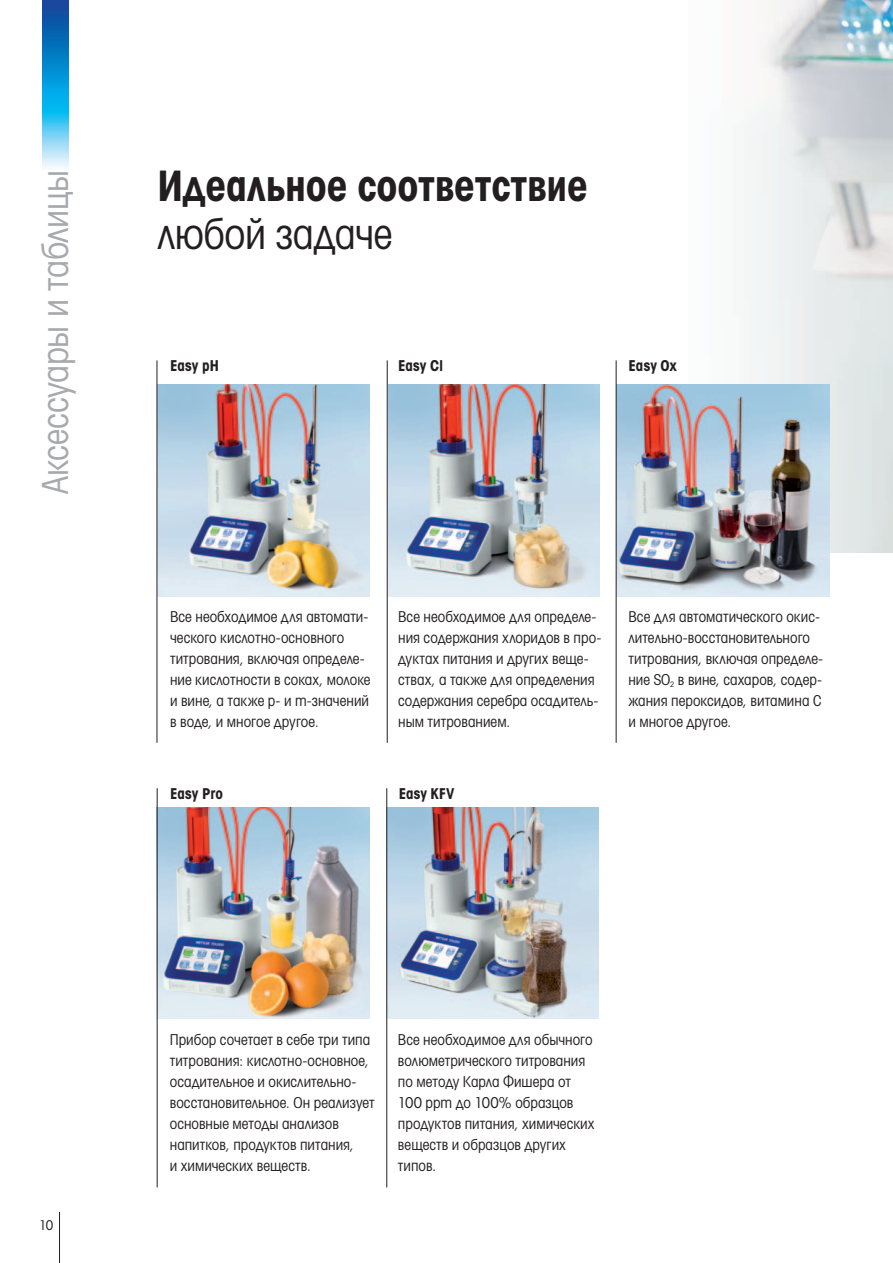
<style>
.page{position:relative;width:893px;height:1263px;background:#fff}
.page>*{position:absolute;margin:0;border:0;box-sizing:border-box;transform-origin:0 0}
.t1{font:42px "Avant Garde Gothic Cd Bd CITC";letter-spacing:-.005em;color:#231f20}
.t2{font:42px "Avant Garde Gothic Cd Bk CITC";letter-spacing:-.01em;color:#231f20}
.t3{font:36px "Avant Garde Gothic Cd Bk CITC";letter-spacing:-.01em;color:#a8a9ad}
.t4{font:15px/21px "Avant Garde Gothic Cd Bk CITC";color:#231f20}
.t5{font:15px "Avant Garde Gothic Cd Bd CITC";color:#231f20}
.t6{font:13.5px "Avant Garde Gothic Cd Bk CITC";color:#231f20}
</style>
<div class="page">
<hr style="left:59px;top:1212px;width:1px;height:51px;background:#231f20">
<img style="left:43px;top:0;width:25px;height:168px">
<img style="left:689px;top:0;width:204px;height:553px">
<img style="left:617px;top:385px;width:212px;height:211px">
<img style="left:158px;top:385px;width:212px;height:211px">
<img style="left:388px;top:385px;width:212px;height:211px">
<img style="left:158px;top:808px;width:211px;height:211px">
<img style="left:387px;top:808px;width:212px;height:211px">
<hr style="left:157px;top:360px;width:1px;height:383px;background:#231f20">
<hr style="left:387px;top:360px;width:1px;height:383px;background:#231f20">
<hr style="left:616px;top:360px;width:1px;height:383px;background:#231f20">
<hr style="left:157px;top:788px;width:1px;height:399px;background:#231f20">
<hr style="left:386px;top:788px;width:1px;height:399px;background:#231f20">
<h2 class="t3" style="left:35px;top:494px;width:326px;rotate:-90deg">Аксессуары и таблицы</h2>
<h1 class="t1" style="left:157px;top:162px;width:432px">Идеальное соответствие</h1>
<h1 class="t2" style="left:157px;top:210px;width:237px">любой задаче</h1>
<p class="t5" style="left:170px;top:358px;width:50px">Easy pH</p>
<p class="t5" style="left:398px;top:357px;width:47px">Easy Cl</p>
<p class="t5" style="left:628px;top:358px;width:50px">Easy Ox</p>
<p class="t6" style="left:39px;top:1218px;width:16px">10</p>
<p class="t4" style="left:170px;top:606px;width:202px">Все необходимое для автомати&shy;ческого кислотно-основного титрования, включая определе&shy;ние кислотности в соках, молоке и вине, а также p- и m-значений в воде, и многое другое.</p>
<p class="t4" style="left:398px;top:606px;width:205px">Все необходимое для определе&shy;ния содержания хлоридов в про&shy;дуктах питания и других веще&shy;ствах, а также для определения содержания серебра осадитель&shy;ным титрованием.</p>
<p class="t5" style="left:170px;top:785px;width:54px">Easy Pro</p>
<p class="t5" style="left:399px;top:785px;width:57px">Easy KFV</p>
<p class="t4" style="left:628px;top:606px;width:196px">Все для автоматического окис&shy;лительно-восстановительного титрования, включая определе&shy;ние SO<sub>2</sub> в вине, сахаров, содер&shy;жания пероксидов, витамина С и многое другое.</p>
<p class="t4" style="left:170px;top:1029px;width:206px">Прибор сочетает в себе три типа титрования: кислотно-основное, осадительное и окислительно&shy;восстановительное. Он реализует основные методы анализов напитков, продуктов питания,<br>и химических веществ.</p>
<p class="t4" style="left:398px;top:1029px;width:198px">Все необходимое для обычного волюметрического титрования по методу Карла Фишера от<br>100 ppm до 100% образцов продуктов питания, химических веществ и образцов других типов.</p>
</div>
